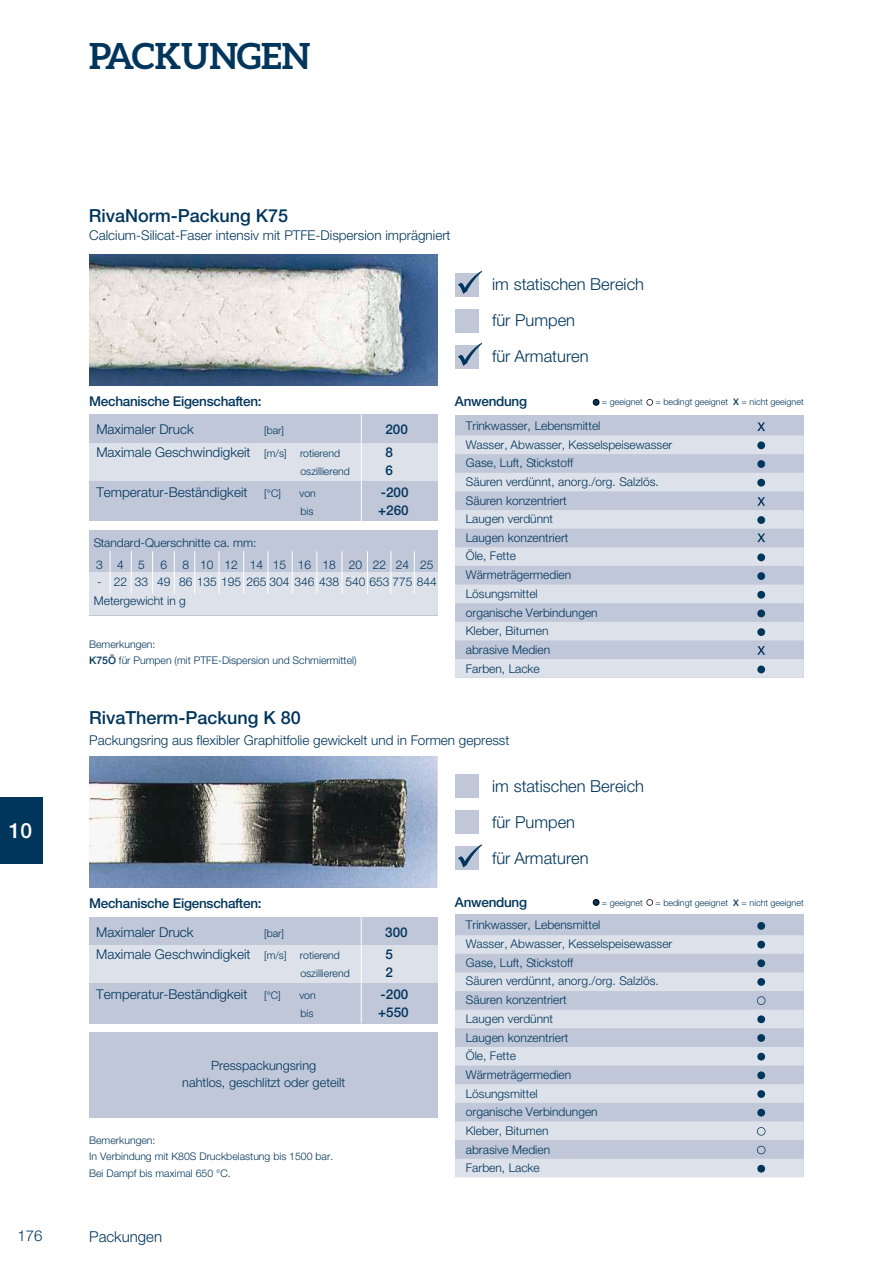
<style>
.page{position:relative;width:893px;height:1263px;background:#fff}
.page>*{position:absolute;margin:0;border:0;box-sizing:border-box;transform-origin:0 0}
.t1{font:700 36px "Aleo";color:#00355c}
.t2{font:700 21px "Helvetica Neue LT Pro";color:#fff}
.t3{font:700 18px "Helvetica Neue LT Pro";color:#00355c}
.t4{font:16.5px/36px "Helvetica Neue LT Pro";color:#00355c}
.t5{font:15px "Helvetica Neue LT Pro";color:#00355c}
.t6{font:13.5px "Helvetica Neue LT Pro";color:#00355c}
.t7{font:700 13.5px "Helvetica Neue LT Pro";letter-spacing:-.02em;color:#00355c}
.t8{font:12.75px/17.2px "Helvetica Neue LT Pro";color:#00355c;text-align:center}
.t9{font:12px/18.8px "Helvetica Neue LT Pro";color:#00355c}
.t10{font:10.5px/16.5px "Helvetica Neue LT Pro";color:#00355c}
.t11{font:9px "Helvetica Neue LT Pro";color:#00355c}
.s1{font-size:10.5px}
.s2{font-weight:700}
</style>
<div class="page">
<div style="left:0;top:797px;width:43px;height:66px;background:#00355c"></div>
<div style="left:455px;top:415px;width:349px;height:262px;background:#c0c7d8"></div>
<svg style="left:455px;top:435px;width:349px;height:243px;fill:#dde1e9"></svg>
<div style="left:455px;top:273px;width:23px;height:23px;background:#c0c7d8"></div>
<div style="left:455px;top:345px;width:23px;height:23px;background:#c0c7d8"></div>
<div style="left:455px;top:309px;width:23px;height:23px;background:#c0c7d8"></div>
<svg style="left:458px;top:271px;width:24px;height:23px"></svg>
<svg style="left:458px;top:343px;width:24px;height:23px"></svg>
<svg style="left:757px;top:646px;width:8px;height:9px"></svg>
<svg style="left:757px;top:533px;width:8px;height:9px"></svg>
<svg style="left:757px;top:497px;width:8px;height:9px"></svg>
<svg style="left:757px;top:422px;width:8px;height:9px"></svg>
<svg style="left:757px;top:441px;width:8px;height:8px"></svg>
<svg style="left:757px;top:460px;width:8px;height:8px"></svg>
<svg style="left:757px;top:479px;width:8px;height:8px"></svg>
<svg style="left:757px;top:516px;width:8px;height:8px"></svg>
<svg style="left:757px;top:553px;width:8px;height:8px"></svg>
<svg style="left:757px;top:572px;width:8px;height:8px"></svg>
<svg style="left:757px;top:591px;width:8px;height:8px"></svg>
<svg style="left:757px;top:609px;width:8px;height:8px"></svg>
<svg style="left:757px;top:628px;width:8px;height:8px"></svg>
<svg style="left:757px;top:666px;width:8px;height:7px"></svg>
<div style="left:89px;top:530px;width:349px;height:85px;background:#c0c7d8"></div>
<div style="left:89px;top:572px;width:349px;height:43px;background:#dde1e9"></div>
<div style="left:89px;top:415px;width:349px;height:106px;background:#c0c7d8"></div>
<div style="left:89px;top:443px;width:349px;height:37px;background:#dde1e9"></div>
<hr style="left:361px;top:415px;width:1px;height:106px;background:#fff">
<hr style="left:414px;top:551px;width:1px;height:43px;background:#fff">
<hr style="left:390px;top:551px;width:1px;height:43px;background:#fff">
<hr style="left:367px;top:551px;width:1px;height:43px;background:#fff">
<hr style="left:342px;top:551px;width:1px;height:43px;background:#fff">
<hr style="left:316px;top:551px;width:1px;height:43px;background:#fff">
<hr style="left:292px;top:551px;width:1px;height:43px;background:#fff">
<hr style="left:267px;top:551px;width:1px;height:43px;background:#fff">
<hr style="left:243px;top:551px;width:1px;height:43px;background:#fff">
<hr style="left:219px;top:551px;width:1px;height:43px;background:#fff">
<hr style="left:194px;top:551px;width:1px;height:43px;background:#fff">
<hr style="left:174px;top:551px;width:1px;height:43px;background:#fff">
<hr style="left:152px;top:551px;width:1px;height:43px;background:#fff">
<hr style="left:131px;top:551px;width:1px;height:43px;background:#fff">
<hr style="left:110px;top:551px;width:1px;height:43px;background:#fff">
<div style="left:455px;top:914px;width:349px;height:263px;background:#c0c7d8"></div>
<svg style="left:455px;top:935px;width:349px;height:242px;fill:#dde1e9"></svg>
<div style="left:455px;top:774px;width:23px;height:24px;background:#c0c7d8"></div>
<div style="left:455px;top:846px;width:23px;height:24px;background:#c0c7d8"></div>
<div style="left:455px;top:810px;width:23px;height:24px;background:#c0c7d8"></div>
<svg style="left:458px;top:844px;width:24px;height:23px"></svg>
<svg style="left:757px;top:922px;width:8px;height:8px"></svg>
<svg style="left:757px;top:941px;width:8px;height:7px"></svg>
<svg style="left:757px;top:959px;width:8px;height:8px"></svg>
<svg style="left:757px;top:978px;width:8px;height:8px"></svg>
<svg style="left:757px;top:996px;width:8px;height:9px"></svg>
<svg style="left:757px;top:1015px;width:8px;height:8px"></svg>
<svg style="left:757px;top:1034px;width:8px;height:8px"></svg>
<svg style="left:757px;top:1053px;width:8px;height:7px"></svg>
<svg style="left:757px;top:1071px;width:8px;height:8px"></svg>
<svg style="left:757px;top:1090px;width:8px;height:8px"></svg>
<svg style="left:757px;top:1109px;width:8px;height:7px"></svg>
<svg style="left:757px;top:1127px;width:8px;height:8px"></svg>
<svg style="left:757px;top:1146px;width:8px;height:8px"></svg>
<svg style="left:757px;top:1165px;width:8px;height:7px"></svg>
<div style="left:89px;top:917px;width:349px;height:106px;background:#c0c7d8"></div>
<div style="left:89px;top:945px;width:349px;height:38px;background:#dde1e9"></div>
<hr style="left:361px;top:917px;width:1px;height:106px;background:#fff">
<div style="left:89px;top:1032px;width:349px;height:86px;background:#c0c7d8"></div>
<svg style="left:592px;top:399px;width:8px;height:7px"></svg>
<svg style="left:592px;top:899px;width:8px;height:7px"></svg>
<svg style="left:646px;top:399px;width:7px;height:7px"></svg>
<svg style="left:646px;top:899px;width:7px;height:7px"></svg>
<img style="left:89px;top:255px;width:349px;height:130px">
<img style="left:89px;top:757px;width:349px;height:131px">
<h1 class="t1" style="left:89px;top:40px;width:223px">PACKUNGEN</h1>
<h3 class="t3" style="left:89px;top:209px;width:201px">RivaNorm-Packung K75</h3>
<p class="t6" style="left:89px;top:230px;width:363px">Calcium-Silicat-Faser intensiv mit PTFE-Dispersion imprägniert</p>
<h3 class="t4" style="left:492px;top:269px;width:153px">im statischen Bereich für Pumpen<br>für Armaturen</h3>
<p class="t7" style="left:89px;top:396px;width:174px">Mechanische Eigenschaften:</p>
<p class="t6" style="left:96px;top:425px;width:99px">Maximaler Druck</p>
<p class="t10" style="left:264px;top:424px;width:21px">[bar]</p>
<p class="t7" style="left:385px;top:425px;width:24px">200</p>
<p class="t6" style="left:96px;top:447px;width:192px">Maximale Geschwindigkeit <span class="s1">[m/s]</span></p>
<p class="t10" style="left:300px;top:446px;width:42px">rotierend</p>
<p class="t7" style="left:385px;top:447px;width:9px">8</p>
<p class="t10" style="left:300px;top:464px;width:51px">oszillierend</p>
<p class="t7" style="left:385px;top:465px;width:9px">6</p>
<p class="t6" style="left:96px;top:487px;width:186px">Temperatur-Beständigkeit <span class="s1">[°C]</span></p>
<p class="t10" style="left:300px;top:486px;width:18px">von</p>
<p class="t7" style="left:381px;top:487px;width:29px">-200</p>
<p class="t10" style="left:300px;top:504px;width:15px">bis</p>
<p class="t7" style="left:378px;top:505px;width:32px">+260</p>
<p class="t9" style="left:94px;top:535px;width:164px">Standard-Querschnitte ca. mm:</p>
<p class="t9" style="left:96px;top:557px;width:50px">345</p>
<p class="t9" style="left:161px;top:557px;width:8px">6</p>
<p class="t9" style="left:182px;top:557px;width:253px">8 10 12 14 15 16 18 20 22 24 25</p>
<p class="t9" style="left:97px;top:574px;width:341px">- 22 33 49 86 135 195 265 304 346 438 540 653 775 844</p>
<p class="t9" style="left:94px;top:593px;width:94px">Metergewicht in g</p>
<p class="t10" style="left:89px;top:637px;width:269px">Bemerkungen:<br><span class="s2">K75Ö</span> für Pumpen (mit PTFE-Dispersion und Schmiermittel)</p>
<p class="t7" style="left:455px;top:397px;width:74px">Anwendung</p>
<p class="t9" style="left:466px;top:418px;width:208px">Trinkwasser, Lebensmittel<br>Wasser, Abwasser, Kesselspeisewasser<br>Gase, Luft, Stickstoff<br>Säuren verdünnt, anorg./org. Salzlös.<br>Säuren konzentriert<br>Laugen verdünnt<br>Laugen konzentriert<br>Öle, Fette<br>Wärmeträgermedien<br>Lösungsmittel<br>organische Verbindungen<br>Kleber, Bitumen<br>abrasive Medien<br>Farben, Lacke</p>
<p class="t11" style="left:602px;top:399px;width:42px">= geeignet</p>
<p class="t11" style="left:655px;top:399px;width:150px">= bedingt geeignet <span class="s2">X</span> = nicht geeignet</p>
<h2 class="t2" style="left:9px;top:823px;width:25px">10</h2>
<h3 class="t3" style="left:89px;top:711px;width:213px">RivaTherm-Packung K 80</h3>
<p class="t6" style="left:89px;top:735px;width:422px">Packungsring aus flexibler Graphitfolie gewickelt und in Formen gepresst</p>
<p class="t7" style="left:89px;top:899px;width:174px">Mechanische Eigenschaften:</p>
<p class="t6" style="left:96px;top:927px;width:99px">Maximaler Druck</p>
<p class="t10" style="left:264px;top:926px;width:21px">[bar]</p>
<p class="t7" style="left:385px;top:927px;width:24px">300</p>
<p class="t6" style="left:96px;top:949px;width:192px">Maximale Geschwindigkeit <span class="s1">[m/s]</span></p>
<p class="t10" style="left:300px;top:948px;width:42px">rotierend</p>
<p class="t7" style="left:385px;top:949px;width:9px">5</p>
<p class="t10" style="left:300px;top:966px;width:51px">oszillierend</p>
<p class="t7" style="left:385px;top:967px;width:9px">2</p>
<p class="t6" style="left:96px;top:990px;width:186px">Temperatur-Beständigkeit <span class="s1">[°C]</span></p>
<p class="t10" style="left:299px;top:989px;width:18px">von</p>
<p class="t7" style="left:381px;top:990px;width:29px">-200</p>
<p class="t10" style="left:300px;top:1007px;width:15px">bis</p>
<p class="t7" style="left:378px;top:1008px;width:32px">+550</p>
<p class="t8" style="left:182px;top:1058px;width:164px">Presspackungsring<br>nahtlos, geschlitzt oder geteilt</p>
<p class="t10" style="left:89px;top:1133px;width:246px">Bemerkungen:<br>In Verbindung mit K80S Druckbelastung bis 1500 bar.<br>Bei Dampf bis maximal 650 °C.</p>
<h3 class="t4" style="left:492px;top:770px;width:153px">im statischen Bereich für Pumpen<br>für Armaturen</h3>
<p class="t7" style="left:455px;top:897px;width:74px">Anwendung</p>
<p class="t9" style="left:466px;top:917px;width:208px">Trinkwasser, Lebensmittel<br>Wasser, Abwasser, Kesselspeisewasser<br>Gase, Luft, Stickstoff<br>Säuren verdünnt, anorg./org. Salzlös.<br>Säuren konzentriert<br>Laugen verdünnt<br>Laugen konzentriert<br>Öle, Fette<br>Wärmeträgermedien<br>Lösungsmittel<br>organische Verbindungen<br>Kleber, Bitumen<br>abrasive Medien<br>Farben, Lacke</p>
<p class="t11" style="left:602px;top:899px;width:42px">= geeignet</p>
<p class="t11" style="left:655px;top:899px;width:150px">= bedingt geeignet <span class="s2">X</span> = nicht geeignet</p>
<p class="t5" style="left:17px;top:1231px;width:27px">176</p>
<p class="t5" style="left:89px;top:1231px;width:74px">Packungen</p>
</div>
